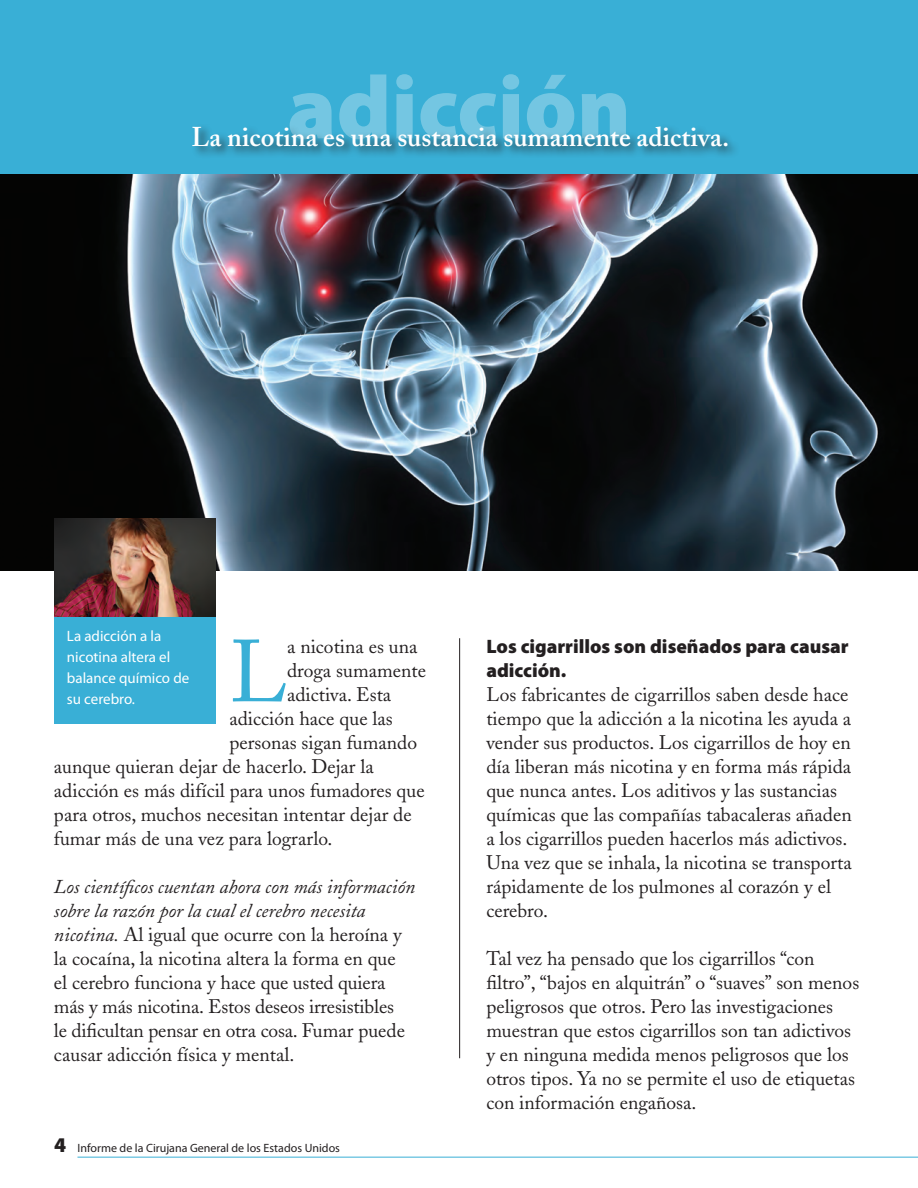
<style>
.page{position:relative;width:918px;height:1188px;background:#fff}
.page>*{position:absolute;margin:0;border:0;box-sizing:border-box;transform-origin:0 0}
.t1{font:900 90px "Myriad Pro";color:#fff}
.t2{font:87px "Adobe Caslon";color:#39afd6}
.t3{font:600 27px "Adobe Caslon";color:#fff}
.bodySP{font:19.5px/24px "Adobe Caslon";color:#231f20}
.t4{font:900 19.5px/24px "Myriad Pro";color:#231f20}
.t5{font:15px/21px "Myriad Pro";color:#fff}
.t6{font:12px "Myriad Pro";color:#231f20}
.s1{font-style:italic}
.s2{font-weight:900;font-size:21px}
</style>
<div class="page">
<div style="left:0;top:0;width:918px;height:175px;background:#39afd6"></div>
<div style="left:190px;top:123px;width:549px;height:36px;background:#231f20;opacity:.75"></div>
<hr style="left:77px;top:1157px;width:841px;height:1px;background:#39afd6">
<img style="left:0;top:175px;width:918px;height:395px">
<div style="left:55px;top:616px;width:161px;height:108px;background:#39afd6"></div>
<img style="left:54px;top:519px;width:162px;height:97px">
<hr style="left:459px;top:638px;width:1px;height:420px;background:#231f20">
<h1 class="t1" style="left:287px;top:48px;width:345px">adicción</h1>
<h2 class="t3" style="left:192px;top:120px;width:539px">La nicotina es una sustancia sumamente adictiva.</h2>
<h3 class="t5" style="left:67px;top:625px;width:124px">La adicción a la nicotina altera el balance químico de su cerebro.</h3>
<p class="t2" style="left:230px;top:621px;width:59px">L</p>
<p class="bodySP" style="left:287px;top:635px;width:140px">a nicotina es una droga sumamente adictiva. Esta</p>
<p class="bodySP" style="left:229px;top:731px;width:189px">personas sigan fumando</p>
<p class="bodySP" style="left:54px;top:755px;width:372px">aunque quieran dejar de hacerlo. Dejar la adicción es más difícil para unos fumadores que para otros, muchos necesitan intentar dejar de fumar más de una vez para lograrlo.</p>
<p class="bodySP" style="left:54px;top:875px;width:363px"><span class="s1">Los científicos cuentan ahora con más información sobre la razón por la cual el cerebro necesita nicotina.</span> Al igual que ocurre con la heroína y la cocaína, la nicotina altera la forma en que<br>el cerebro funciona y hace que usted quiera más y más nicotina. Estos deseos irresistibles<br>le dificultan pensar en otra cosa. Fumar puede causar adicción física y mental.</p>
<p class="bodySP" style="left:229px;top:707px;width:165px">adicción hace que las</p>
<p class="t6" style="left:54px;top:1141px;width:288px"><span class="s2">4</span> Informe de la Cirujana General de los Estados Unidos</p>
<h2 class="t4" style="left:486px;top:633px;width:364px">Los cigarrillos son diseñados para causar adicción.</h2>
<p class="bodySP" style="left:486px;top:683px;width:364px">Los fabricantes de cigarrillos saben desde hace</p>
<p class="bodySP" style="left:486px;top:707px;width:367px">tiempo que la adicción a la nicotina les ayuda a vender sus productos. Los cigarrillos de hoy en día liberan más nicotina y en forma más rápida que nunca antes. Los aditivos y las sustancias químicas que las compañías tabacaleras añaden a los cigarrillos pueden hacerlos más adictivos.<br>Una vez que se inhala, la nicotina se transporta rápidamente de los pulmones al corazón y el cerebro.</p>
<p class="bodySP" style="left:486px;top:947px;width:374px">Tal vez ha pensado que los cigarrillos “con filtro”, “bajos en alquitrán” o “suaves” son menos peligrosos que otros. Pero las investigaciones muestran que estos cigarrillos son tan adictivos y en ninguna medida menos peligrosos que los otros tipos. Ya no se permite el uso de etiquetas con información engañosa.</p>
</div>
